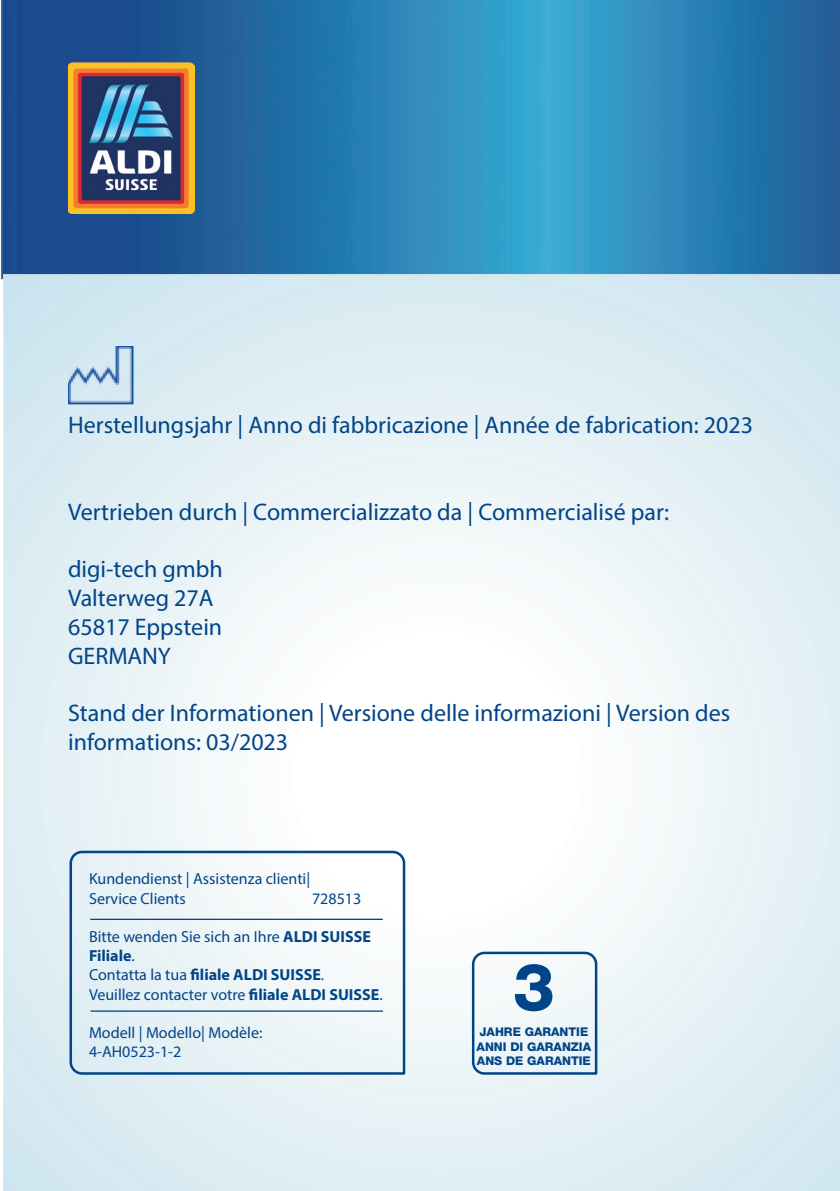
<style>
.page{position:relative;width:840px;height:1191px;background:#fff}
.page>*{position:absolute;margin:0;border:0;box-sizing:border-box;transform-origin:0 0}
.t1{font:800 66px "Helvetica Neue LT Pro";color:#014588}
.t2{font:24px/28.8px "Myriad Pro";color:#014588}
.t3{font:16px/19.2px "Myriad Pro";color:#014588}
.t4{font:800 12px/14.4px "Helvetica Neue LT Pro";color:#014588}
.s1{font-weight:700}
</style>
<div class="page">
<img style="left:1px;top:0;width:838px;height:279px">
<img style="left:68px;top:346px;width:65px;height:58px">
<svg style="left:470px;top:950px;width:128px;height:126px"></svg>
<img style="left:68px;top:62px;width:126px;height:151px">
<svg style="left:68px;top:849px;width:338px;height:227px"></svg>
<hr style="left:90px;top:918px;width:292px;height:2px;background:#014588">
<hr style="left:90px;top:1010px;width:293px;height:1px;background:#014588">
<p class="t2" style="left:68px;top:410px;width:686px">Herstellungsjahr | Anno di fabbricazione | Année de fabrication: 2023</p>
<p class="t2" style="left:68px;top:497px;width:602px">Vertrieben durch | Commercializzato da | Commercialisé par:</p>
<p class="t2" style="left:68px;top:554px;width:156px">digi-tech gmbh<br>Valterweg 27A<br>65817 Eppstein<br>GERMANY</p>
<p class="t2" style="left:68px;top:698px;width:663px">Stand der Informationen | Versione delle informazioni | Version des informations: 03/2023</p>
<p class="t3" style="left:89px;top:869px;width:222px">Kundendienst | Assistenza clienti|<br>Service Clients</p>
<p class="t3" style="left:312px;top:888px;width:51px">728513</p>
<p class="t3" style="left:89px;top:926px;width:295px">Bitte wenden Sie sich an Ihre <span class="s1">ALDI SUISSE Filiale</span>.<br>Contatta la tua <span class="s1">filiale ALDI SUISSE</span>.<br>Veuillez contacter votre <span class="s1">filiale ALDI SUISSE</span>.</p>
<p class="t3" style="left:89px;top:1022px;width:175px">Modell | Modello| Modèle:<br>4-AH0523-1-2</p>
<h1 class="t1" style="left:512px;top:948px;width:43px">3</h1>
<p class="t4" style="left:476px;top:1024px;width:116px">JAHRE GARANTIE<br>ANNI DI GARANZIA<br>ANS DE GARANTIE</p>
</div>
